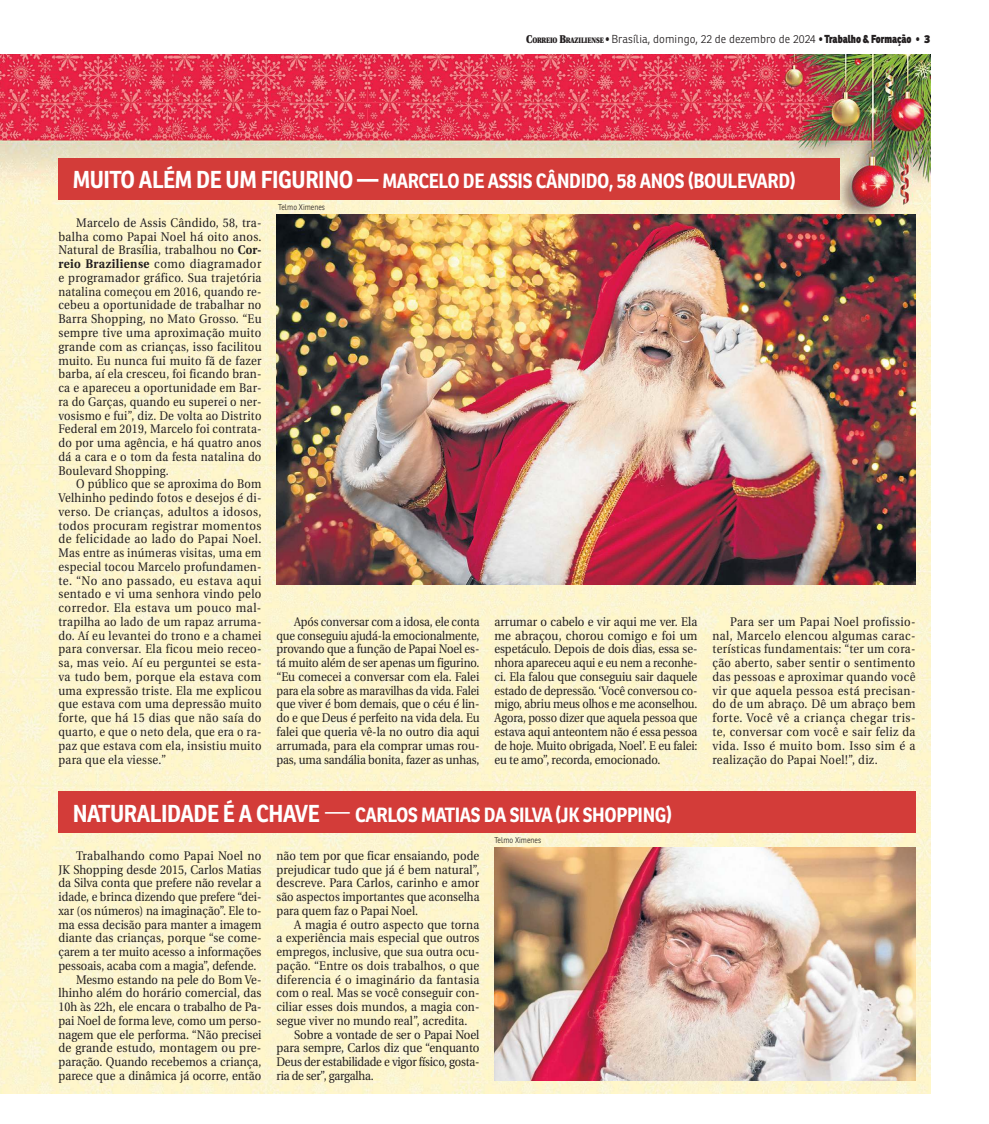
<style>
.page{position:relative;width:989px;height:1124px;background:#fff}
.page>*{position:absolute;margin:0;border:0;box-sizing:border-box;transform-origin:0 0}
.t1{font:700 20px "Ronnia";letter-spacing:-.02em;color:#fff;scale:.9 1}
.t2{font:12.5px/13.8px "Utopia";letter-spacing:.005em;color:#231f20;text-align:justify;scale:.91 1}
.t3{font:12.5px/13.8px "Utopia";letter-spacing:.005em;color:#231f20;text-align:justify;scale:.89 1}
.t4{font:12.5px "Utopia";letter-spacing:.005em;color:#231f20;scale:.9 1}
.t5{font:12.5px/13.8px "Utopia";letter-spacing:.005em;color:#231f20;text-align:justify;scale:.88 1}
.t6{font:12.5px "Utopia";letter-spacing:.005em;color:#231f20;scale:.92 1}
.t7{font:12.5px "Utopia";letter-spacing:-.02em;color:#231f20;scale:.9 1}
.t8{font:12.5px "Utopia";letter-spacing:.025em;color:#231f20;scale:.92 1}
.t9{font:300 11.25px "Ronnia";letter-spacing:.005em;color:#231f20}
.t10{font:300 8.12px "Ronnia";color:#231f20;scale:.9 1}
.s1{font-family:"Utopia";font-weight:900}
.s2{font-family:"Utopia";font-weight:900;font-size:7.88px}
.s3{font-weight:800}
.s4{font-size:23.75px}
.s5{font-weight:700}
.s6{font-weight:300;font-size:27.5px}
</style>
<div class="page">
<img style="left:0;top:55px;width:930px;height:1038px">
<div style="left:58px;top:158px;width:782px;height:41px;background:#d33c39"></div>
<div style="left:58px;top:791px;width:857px;height:41px;background:#d33c39"></div>
<img style="left:276px;top:214px;width:639px;height:370px">
<img style="left:494px;top:847px;width:421px;height:232px">
<p class="t9" style="left:526px;top:34px;width:406px"><span class="s1">C</span><span class="s2">ORREIO</span> <span class="s1">B</span><span class="s2">RAZILIENSE</span> <span class="s1">•</span> Brasília, domingo, 22 de dezembro de 2024 <span class="s1">•฀</span><span class="s3">Trabalho &amp; Formação</span> <span class="s1">•</span> <span class="s3">3</span></p>
<h1 class="t1" style="left:73px;top:169px;width:805px"><span class="s4">MUITO ALÉM DE UM FIGURINO —</span> MARCELO DE ASSIS CÂNDIDO, 58 ANOS (BOULEVARD)</h1>
<p class="t2" style="left:58px;top:217px;width:225px;text-indent:18px">Marcelo de Assis Cândido, 58, tra&shy;balha como Papai Noel há oito anos.<br>Natural de Brasília, trabalhou no <span class="s5">Cor&shy;reio Braziliense</span> como diagramador e programador gráfico. Sua trajetória natalina começou em 2016, quando re&shy;cebeu a oportunidade de trabalhar no Barra Shopping, no Mato Grosso. “Eu sempre tive uma aproximação muito grande com as crianças, isso facilitou muito. Eu nunca fui muito fã de fazer barba, aí ela cresceu, foi ficando bran&shy;ca e apareceu a oportunidade em Bar&shy;ra do Garças, quando eu superei o ner&shy;vosismo e fui”, diz. De volta ao Distrito Federal em 2019, Marcelo foi contrata&shy;do por uma agência, e há quatro anos dá a cara e o tom da festa natalina do Boulevard Shopping.</p>
<p class="t3" style="left:58px;top:478px;width:230px;text-indent:18px">O público que se aproxima do Bom Velhinho pedindo fotos e desejos é di&shy;verso. De crianças, adultos a idosos, todos procuram registrar momentos de felicidade ao lado do Papai Noel.<br>Mas entre as inúmeras visitas, uma em especial tocou Marcelo profundamen&shy;te. “No ano passado, eu estava aqui sentado e vi uma senhora vindo pelo corredor. Ela estava um pouco mal&shy;trapilha ao lado de um rapaz arruma&shy;do. Aí eu levantei do trono e a chamei para conversar. Ela ficou meio receo&shy;sa, mas veio. Aí eu perguntei se esta&shy;va tudo bem, porque ela estava com uma expressão triste. Ela me explicou que estava com uma depressão muito forte, que há 15 dias que não saía do quarto, e que o neto dela, que era o ra&shy;paz que estava com ela, insistiu muito para que ela viesse.”</p>
<p class="t10" style="left:278px;top:204px;width:53px">Telmo Ximenes</p>
<p class="t5" style="left:276px;top:616px;width:232px;text-indent:18px">Após conversar com a idosa, ele conta que conseguiu ajudá-la emocionalmente, provando que a função de Papai Noel es&shy;tá muito além de ser apenas um figurino. “Eu comecei a conversar com ela. Falei para ela sobre as maravilhas da vida. Falei que viver é bom demais, que o céu é lin&shy;do e que Deus é perfeito na vida dela. Eu falei que queria vê-la no outro dia aqui arrumada, para ela comprar umas rou&shy;pas, uma sandália bonita, fazer as unhas,</p>
<p class="t2" style="left:494px;top:616px;width:225px">arrumar o cabelo e vir aqui me ver. Ela me abraçou, chorou comigo e foi um espetáculo. Depois de dois dias, essa se&shy;nhora apareceu aqui e eu nem a reconhe&shy;ci. Ela falou que conseguiu sair daquele estado de depressão. ‘Você conversou co&shy;migo, abriu meus olhos e me aconselhou.<br>Agora, posso dizer que aquela pessoa que estava aqui anteontem não é essa pessoa de hoje. Muito obrigada, Noel’. E eu falei: eu te amo”, recorda, emocionado.</p>
<p class="t2" style="left:712px;top:616px;width:225px;text-indent:18px">Para ser um Papai Noel profissio&shy;nal, Marcelo elencou algumas carac&shy;terísticas fundamentais: “ter um cora&shy;ção aberto, saber sentir o sentimento das pessoas e aproximar quando você vir que aquela pessoa está precisan&shy;do de um abraço. Dê um abraço bem forte. Você vê a criança chegar tris&shy;te, conversar com você e sair feliz da vida. Isso é muito bom. Isso sim é a realização do Papai Noel!”, diz.</p>
<h1 class="t1" style="left:73px;top:803px;width:667px"><span class="s4">NATURALIDADE É A CHAVE</span> <span class="s6">—</span> CARLOS MATIAS DA SILVA (JK SHOPPING)</h1>
<p class="t6" style="left:76px;top:850px;width:203px">Trabalhando como Papai Noel no</p>
<p class="t2" style="left:58px;top:863px;width:225px">JK Shopping desde 2015, Carlos Matias</p>
<p class="t4" style="left:58px;top:877px;width:227px">da Silva conta que prefere não revelar a</p>
<p class="t3" style="left:58px;top:891px;width:229px">idade, e brinca dizendo que prefere “dei-</p>
<p class="t3" style="left:58px;top:904px;width:229px">xar (os números) na imaginação”. Ele to-</p>
<p class="t4" style="left:58px;top:919px;width:227px">ma essa decisão para manter a imagem</p>
<p class="t2" style="left:58px;top:932px;width:224px">diante das crianças, porque “se come-</p>
<p class="t4" style="left:58px;top:946px;width:227px">çarem a ter muito acesso a informações</p>
<p class="t4" style="left:58px;top:960px;width:221px">pessoais, acaba com a magia”, defende.</p>
<p class="t4" style="left:76px;top:974px;width:207px">Mesmo estando na pele do Bom Ve-</p>
<p class="t2" style="left:58px;top:987px;width:224px">lhinho além do horário comercial, das</p>
<p class="t4" style="left:58px;top:1001px;width:227px">10h às 22h, ele encara o trabalho de Pa-</p>
<p class="t4" style="left:58px;top:1015px;width:227px">pai Noel de forma leve, como um perso-</p>
<p class="t4" style="left:58px;top:1029px;width:227px">nagem que ele performa. “Não precisei</p>
<p class="t6" style="left:58px;top:1042px;width:222px">de grande estudo, montagem ou pre-</p>
<p class="t2" style="left:58px;top:1056px;width:224px">paração. Quando recebemos a criança,</p>
<p class="t4" style="left:58px;top:1070px;width:227px">parece que a dinâmica já ocorre, então</p>
<p class="t10" style="left:494px;top:836px;width:53px">Telmo Ximenes</p>
<p class="t2" style="left:276px;top:849px;width:225px">não tem por que ficar ensaiando, pode prejudicar tudo que já é bem natural”, descreve. Para Carlos, carinho e amor são aspectos importantes que aconselha para quem faz o Papai Noel.</p>
<p class="t2" style="left:294px;top:918px;width:205px">A magia é outro aspecto que torna</p>
<p class="t4" style="left:276px;top:932px;width:227px">a experiência mais especial que outros</p>
<p class="t3" style="left:276px;top:946px;width:229px">empregos, inclusive, que sua outra ocu-</p>
<p class="t2" style="left:276px;top:959px;width:224px">pação. “Entre os dois trabalhos, o que</p>
<p class="t8" style="left:276px;top:974px;width:222px">diferencia é o imaginário da fantasia</p>
<p class="t4" style="left:276px;top:987px;width:227px">com o real. Mas se você conseguir con-</p>
<p class="t4" style="left:276px;top:1001px;width:227px">ciliar esses dois mundos, a magia con-</p>
<p class="t4" style="left:276px;top:1015px;width:214px">segue viver no mundo real”, acredita.</p>
<p class="t6" style="left:294px;top:1029px;width:203px">Sobre a vontade de ser o Papai Noel</p>
<p class="t6" style="left:276px;top:1042px;width:222px">para sempre, Carlos diz que “enquanto</p>
<p class="t7" style="left:276px;top:1056px;width:227px">Deus der estabilidade e vigor físico, gosta-</p>
<p class="t7" style="left:276px;top:1070px;width:109px">ria de ser”, gargalha.</p>
</div>
